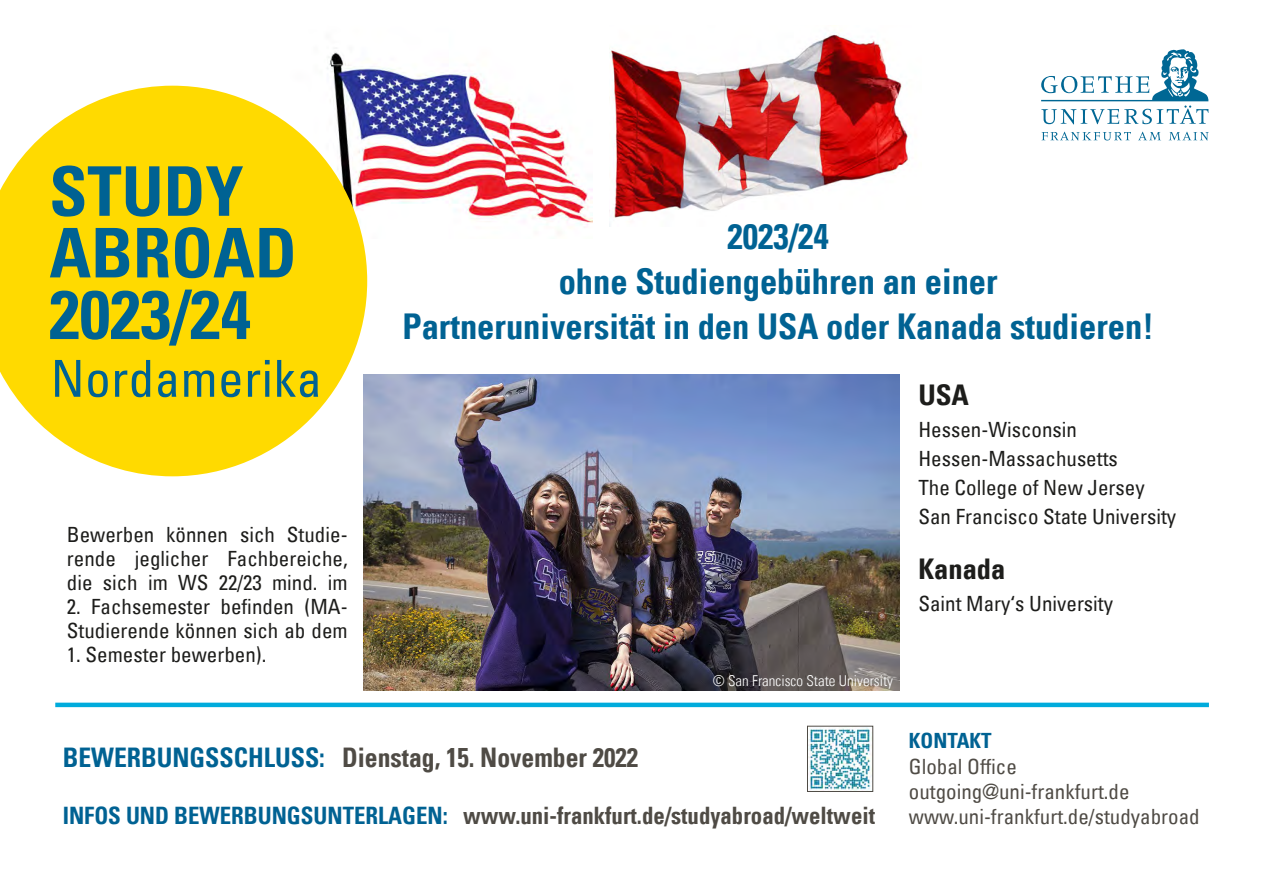
<style>
.page{position:relative;width:1263px;height:893px;background:#fff}
.page>*{position:absolute;margin:0;border:0;box-sizing:border-box;transform-origin:0 0}
.t1{font:68.55px/61.7px "Univers Com 67 Bold Cond";color:#006293}
.t2{font:condensed 51px "Univers Com 57";letter-spacing:.01em;color:#006293}
.t3{font:35.55px/45px "Univers Com 67 Bold Cond";color:#006293;text-align:center}
.t4{font:28.5px "Univers Com 67 Bold Cond";color:#1d1d1b}
.t5{font:27px "Univers Com 67 Bold Cond";color:#4f4b45;scale:.95 1}
.t6{font:24px "Univers Com 67 Bold Cond";color:#4f4b45;scale:.95 1}
.t7{font:condensed 21px/29px "Univers Com 57";color:#1d1d1b}
.t8{font:condensed 21px/25.2px "Univers Com 57";color:#4f4b45}
.t9{font:21px "Univers Com 67 Bold Cond";color:#006293}
.t10{font:15px "Univers Com 47 Light Cond";color:#fff}
.s1{color:#006293}
</style>
<div class="page">
<img style="left:609px;top:33px;width:300px;height:194px">
<img style="left:327px;top:52px;width:265px;height:173px">
<hr style="left:55px;top:703px;width:1154px;height:4px;background:#00abdc">
<img style="left:809px;top:728px;width:62px;height:62px">
<div style="left:807px;top:726px;width:66px;height:66px;border:1px solid #4f4b45"></div>
<svg style="left:0;top:86px;width:367px;height:390px;fill:#ffda00"></svg>
<svg style="left:1041px;top:49px;width:167px;height:75px"></svg>
<svg style="left:1041px;top:132px;width:90px;height:9px"></svg>
<svg style="left:1138px;top:132px;width:23px;height:8px"></svg>
<svg style="left:1169px;top:132px;width:40px;height:9px"></svg>
<img style="left:363px;top:375px;width:536px;height:315px">
<h1 class="t1" style="left:49px;top:170px;width:249px">STUDY<br>ABROAD<br>2023/24</h1>
<h2 class="t2" style="left:51px;top:360px;width:273px">Nordamerika</h2>
<p class="t7" style="left:67px;top:525px;width:282px;line-height:24px;text-align:justify">Bewerben können sich Studie&shy;rende jeglicher Fachbereiche, die sich im WS 22/23 mind. im</p>
<p class="t7" style="left:67px;top:597px;width:282px;line-height:24px">2. Fachsemester befinden (MA-<br>Studierende können sich ab dem</p>
<p class="t7" style="left:67px;top:643px;width:201px">1. Semester bewerben).</p>
<h3 class="t3" style="left:402px;top:218px;width:753px">2023/24<br>ohne Studiengebühren an einer<br>Partneruniversität in den USA oder Kanada studieren!</h3>
<p class="t10" style="left:713px;top:675px;width:182px">© San Francisco State University</p>
<h3 class="t4" style="left:918px;top:384px;width:52px">USA</h3>
<p class="t7" style="left:918px;top:418px;width:259px">Hessen-Wisconsin<br>Hessen-Massachusetts<br>The College of New Jersey<br>San Francisco State University</p>
<h3 class="t4" style="left:918px;top:558px;width:89px">Kanada</h3>
<p class="t7" style="left:918px;top:592px;width:196px">Saint Mary‘s University</p>
<p class="t5" style="left:63px;top:747px;width:607px"><span class="s1">BEWERBUNGSSCHLUSS:</span> Dienstag, 15. November 2022</p>
<p class="t6" style="left:63px;top:807px;width:857px"><span class="s1">INFOS UND BEWERBUNGSUNTERLAGEN:</span> www.uni-frankfurt.de/studyabroad/weltweit</p>
<p class="t9" style="left:909px;top:733px;width:84px">KONTAKT</p>
<p class="t8" style="left:909px;top:756px;width:292px">Global Office outgoing@uni-frankfurt.de www.uni-frankfurt.de/studyabroad</p>
</div>
